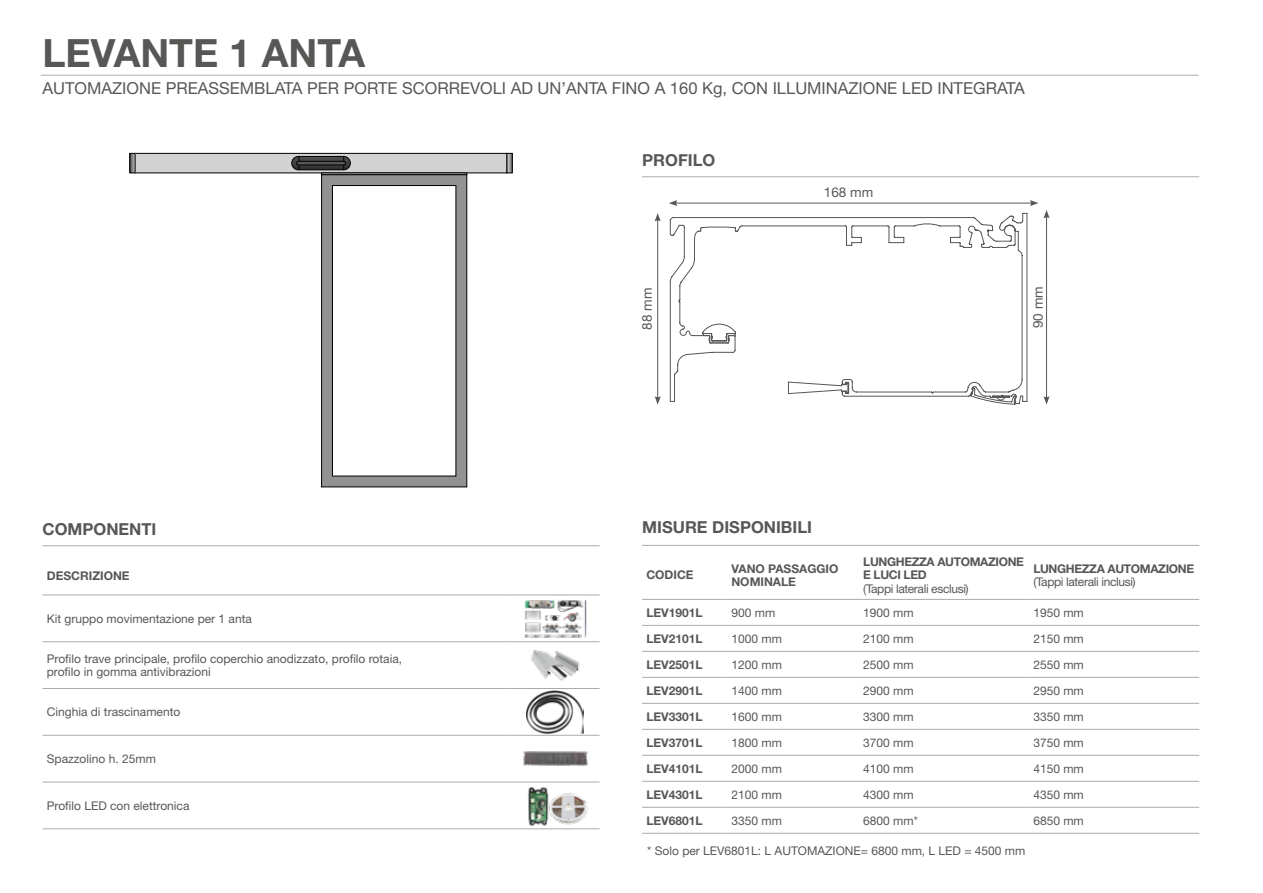
<style>
.page{position:relative;width:1263px;height:893px;background:#fff}
.page>*{position:absolute;margin:0;border:0;box-sizing:border-box;transform-origin:0 0}
.t1{font:700 39px "Helvetica Neue LT Std";color:#575756}
.t2{font:16.5px "Helvetica Neue LT Std";color:#575756}
.t3{font:700 16.5px "Helvetica Neue LT Std";color:#575756}
.t4{font:13.5px "Helvetica Neue LT Std";color:#575756}
.t5{font:12px/13.5px "Helvetica Neue LT Std";color:#575756}
.t6{font:700 12px/13.5px "Helvetica Neue LT Std";color:#575756}
.t7{font:700 12px/13.5px "Helvetica Neue LT Std";letter-spacing:-.03em;color:#575756}
.t8{font:12px "Helvetica Neue LT Std";letter-spacing:-.03em;color:#575756}
</style>
<div class="page">
<hr style="left:43px;top:545px;width:557px;height:1px;background:#ababab">
<hr style="left:642px;top:545px;width:557px;height:1px;background:#ababab">
<hr style="left:642px;top:176px;width:557px;height:1px;background:#ababab">
<svg style="left:321px;top:174px;width:147px;height:314px"></svg>
<div style="left:135px;top:153px;width:372px;height:20px;background:#d2d2d2"></div>
<div style="left:135px;top:153px;width:372px;height:20px;border:1px solid #000"></div>
<div style="left:321px;top:173px;width:146px;height:2px;border:1px solid #000"></div>
<svg style="left:131px;top:155px;width:2px;height:16px"></svg>
<div style="left:129px;top:153px;width:6px;height:20px;border:1px solid #000"></div>
<svg style="left:509px;top:155px;width:2px;height:16px"></svg>
<div style="left:507px;top:153px;width:6px;height:20px;border:1px solid #000"></div>
<svg style="left:291px;top:156px;width:60px;height:15px"></svg>
<div style="left:296px;top:161px;width:50px;height:4px;border:1px solid #000;border-radius:2px"></div>
<hr style="left:675px;top:203px;width:357px;height:1px;background:#575756">
<svg style="left:669px;top:200px;width:8px;height:6px"></svg>
<img style="left:524px;top:599px;width:62px;height:39px">
<img style="left:531px;top:650px;width:49px;height:31px">
<img style="left:527px;top:691px;width:56px;height:42px">
<img style="left:523px;top:751px;width:65px;height:15px">
<svg style="left:669px;top:213px;width:359px;height:191px"></svg>
<svg style="left:702px;top:230px;width:314px;height:175px"></svg>
<hr style="left:1046px;top:216px;width:1px;height:183px;background:#575756">
<svg style="left:1030px;top:200px;width:20px;height:18px"></svg>
<svg style="left:1043px;top:396px;width:7px;height:9px"></svg>
<hr style="left:657px;top:219px;width:1px;height:180px;background:#575756">
<svg style="left:655px;top:213px;width:6px;height:8px"></svg>
<svg style="left:655px;top:396px;width:6px;height:9px"></svg>
<img style="left:528px;top:787px;width:60px;height:39px">
<hr style="left:41px;top:75px;width:1157px;height:1px;background:#ababab">
<hr style="left:43px;top:595px;width:467px;height:1px;background:#ababab">
<hr style="left:510px;top:595px;width:90px;height:1px;background:#ababab">
<hr style="left:43px;top:641px;width:467px;height:1px;background:#ababab">
<hr style="left:510px;top:641px;width:90px;height:1px;background:#ababab">
<hr style="left:43px;top:688px;width:467px;height:1px;background:#ababab">
<hr style="left:510px;top:688px;width:90px;height:1px;background:#ababab">
<hr style="left:43px;top:735px;width:467px;height:1px;background:#ababab">
<hr style="left:43px;top:782px;width:467px;height:1px;background:#ababab">
<hr style="left:43px;top:828px;width:467px;height:1px;background:#ababab">
<hr style="left:510px;top:735px;width:90px;height:1px;background:#ababab">
<hr style="left:510px;top:782px;width:90px;height:1px;background:#ababab">
<hr style="left:510px;top:828px;width:90px;height:1px;background:#ababab">
<hr style="left:642px;top:599px;width:85px;height:1px;background:#ababab">
<hr style="left:727px;top:599px;width:132px;height:1px;background:#ababab">
<hr style="left:859px;top:599px;width:170px;height:1px;background:#ababab">
<hr style="left:1029px;top:599px;width:170px;height:1px;background:#ababab">
<hr style="left:642px;top:625px;width:85px;height:1px;background:#ababab">
<hr style="left:727px;top:625px;width:132px;height:1px;background:#ababab">
<hr style="left:859px;top:625px;width:170px;height:1px;background:#ababab">
<hr style="left:1029px;top:625px;width:170px;height:1px;background:#ababab">
<hr style="left:642px;top:651px;width:85px;height:1px;background:#ababab">
<hr style="left:727px;top:651px;width:132px;height:1px;background:#ababab">
<hr style="left:859px;top:651px;width:170px;height:1px;background:#ababab">
<hr style="left:1029px;top:651px;width:170px;height:1px;background:#ababab">
<hr style="left:642px;top:677px;width:85px;height:1px;background:#ababab">
<hr style="left:727px;top:677px;width:132px;height:1px;background:#ababab">
<hr style="left:859px;top:677px;width:170px;height:1px;background:#ababab">
<hr style="left:1029px;top:677px;width:170px;height:1px;background:#ababab">
<hr style="left:642px;top:703px;width:85px;height:1px;background:#ababab">
<hr style="left:727px;top:703px;width:132px;height:1px;background:#ababab">
<hr style="left:859px;top:703px;width:170px;height:1px;background:#ababab">
<hr style="left:1029px;top:703px;width:170px;height:1px;background:#ababab">
<hr style="left:642px;top:729px;width:85px;height:1px;background:#ababab">
<hr style="left:727px;top:729px;width:132px;height:1px;background:#ababab">
<hr style="left:859px;top:729px;width:170px;height:1px;background:#ababab">
<hr style="left:1029px;top:729px;width:170px;height:1px;background:#ababab">
<hr style="left:642px;top:755px;width:85px;height:1px;background:#ababab">
<hr style="left:727px;top:755px;width:132px;height:1px;background:#ababab">
<hr style="left:859px;top:755px;width:170px;height:1px;background:#ababab">
<hr style="left:1029px;top:755px;width:170px;height:1px;background:#ababab">
<hr style="left:642px;top:781px;width:85px;height:1px;background:#ababab">
<hr style="left:727px;top:781px;width:132px;height:1px;background:#ababab">
<hr style="left:859px;top:781px;width:170px;height:1px;background:#ababab">
<hr style="left:1029px;top:781px;width:170px;height:1px;background:#ababab">
<hr style="left:642px;top:807px;width:85px;height:1px;background:#ababab">
<hr style="left:642px;top:833px;width:85px;height:1px;background:#ababab">
<hr style="left:727px;top:807px;width:132px;height:1px;background:#ababab">
<hr style="left:859px;top:807px;width:170px;height:1px;background:#ababab">
<hr style="left:727px;top:833px;width:132px;height:1px;background:#ababab">
<hr style="left:859px;top:833px;width:170px;height:1px;background:#ababab">
<hr style="left:1029px;top:807px;width:170px;height:1px;background:#ababab">
<hr style="left:1029px;top:833px;width:170px;height:1px;background:#ababab">
<h1 class="t1" style="left:43px;top:29px;width:324px">LEVANTE 1 ANTA</h1>
<h2 class="t2" style="left:43px;top:78px;width:984px">AUTOMAZIONE PREASSEMBLATA PER PORTE SCORREVOLI AD UN’ANTA FINO A 160 Kg, CON ILLUMINAZIONE LED INTEGRATA</h2>
<h2 class="t3" style="left:642px;top:150px;width:75px">PROFILO</h2>
<p class="t4" style="left:824px;top:184px;width:51px">168 mm</p>
<p class="t4" style="left:639px;top:330px;width:43px;rotate:-90deg">88 mm</p>
<p class="t4" style="left:1030px;top:328px;width:43px;rotate:-90deg">90 mm</p>
<h2 class="t3" style="left:43px;top:519px;width:115px">COMPONENTI</h2>
<h2 class="t3" style="left:642px;top:516px;width:171px">MISURE DISPONIBILI</h2>
<p class="t6" style="left:47px;top:569px;width:84px">DESCRIZIONE</p>
<p class="t5" style="left:47px;top:611px;width:207px">Kit gruppo movimentazione per 1 anta</p>
<p class="t5" style="left:47px;top:651px;width:357px">Profilo trave principale, profilo coperchio anodizzato, profilo rotaia, profilo in gomma antivibrazioni</p>
<p class="t5" style="left:47px;top:705px;width:135px">Cinghia di trascinamento</p>
<p class="t5" style="left:47px;top:752px;width:111px">Spazzolino h. 25mm</p>
<p class="t5" style="left:47px;top:798px;width:144px">Profilo LED con elettronica</p>
<p class="t6" style="left:646px;top:568px;width:49px">CODICE</p>
<p class="t6" style="left:731px;top:561px;width:109px">VANO PASSAGGIO<br>NOMINALE</p>
<p class="t7" style="left:863px;top:554px;width:162px">LUNGHEZZA AUTOMAZIONE<br>E LUCI LED</p>
<p class="t8" style="left:863px;top:581px;width:107px">(Tappi laterali esclusi)</p>
<p class="t7" style="left:1033px;top:561px;width:162px">LUNGHEZZA AUTOMAZIONE</p>
<p class="t8" style="left:1033px;top:575px;width:104px">(Tappi laterali inclusi)</p>
<p class="t6" style="left:646px;top:605px;width:58px">LEV1901L</p>
<p class="t5" style="left:731px;top:605px;width:45px">900 mm</p>
<p class="t5" style="left:863px;top:605px;width:52px">1900 mm</p>
<p class="t5" style="left:1033px;top:605px;width:52px">1950 mm</p>
<p class="t6" style="left:646px;top:631px;width:58px">LEV2101L</p>
<p class="t5" style="left:731px;top:631px;width:52px">1000 mm</p>
<p class="t5" style="left:863px;top:631px;width:52px">2100 mm</p>
<p class="t5" style="left:1033px;top:631px;width:52px">2150 mm</p>
<p class="t6" style="left:646px;top:657px;width:58px">LEV2501L</p>
<p class="t5" style="left:731px;top:657px;width:52px">1200 mm</p>
<p class="t5" style="left:863px;top:657px;width:52px">2500 mm</p>
<p class="t5" style="left:1033px;top:657px;width:52px">2550 mm</p>
<p class="t6" style="left:646px;top:683px;width:58px">LEV2901L</p>
<p class="t5" style="left:731px;top:683px;width:52px">1400 mm</p>
<p class="t5" style="left:863px;top:683px;width:52px">2900 mm</p>
<p class="t5" style="left:1033px;top:683px;width:52px">2950 mm</p>
<p class="t6" style="left:646px;top:709px;width:58px">LEV3301L</p>
<p class="t5" style="left:731px;top:709px;width:52px">1600 mm</p>
<p class="t5" style="left:863px;top:709px;width:52px">3300 mm</p>
<p class="t5" style="left:1033px;top:709px;width:52px">3350 mm</p>
<p class="t6" style="left:646px;top:735px;width:58px">LEV3701L</p>
<p class="t5" style="left:731px;top:735px;width:52px">1800 mm</p>
<p class="t5" style="left:863px;top:735px;width:52px">3700 mm</p>
<p class="t5" style="left:1033px;top:735px;width:52px">3750 mm</p>
<p class="t6" style="left:646px;top:761px;width:58px">LEV4101L</p>
<p class="t5" style="left:731px;top:761px;width:52px">2000 mm</p>
<p class="t5" style="left:863px;top:761px;width:52px">4100 mm</p>
<p class="t5" style="left:1033px;top:761px;width:52px">4150 mm</p>
<p class="t6" style="left:646px;top:787px;width:58px">LEV4301L</p>
<p class="t5" style="left:731px;top:787px;width:52px">2100 mm</p>
<p class="t5" style="left:863px;top:787px;width:52px">4300 mm</p>
<p class="t5" style="left:1033px;top:787px;width:52px">4350 mm</p>
<p class="t6" style="left:646px;top:813px;width:58px">LEV6801L</p>
<p class="t5" style="left:731px;top:813px;width:52px">3350 mm</p>
<p class="t5" style="left:863px;top:813px;width:56px">6800 mm*</p>
<p class="t5" style="left:1033px;top:813px;width:52px">6850 mm</p>
<p class="t5" style="left:647px;top:844px;width:380px">* Solo per LEV6801L: L AUTOMAZIONE= 6800 mm, L LED = 4500 mm</p>
</div>
